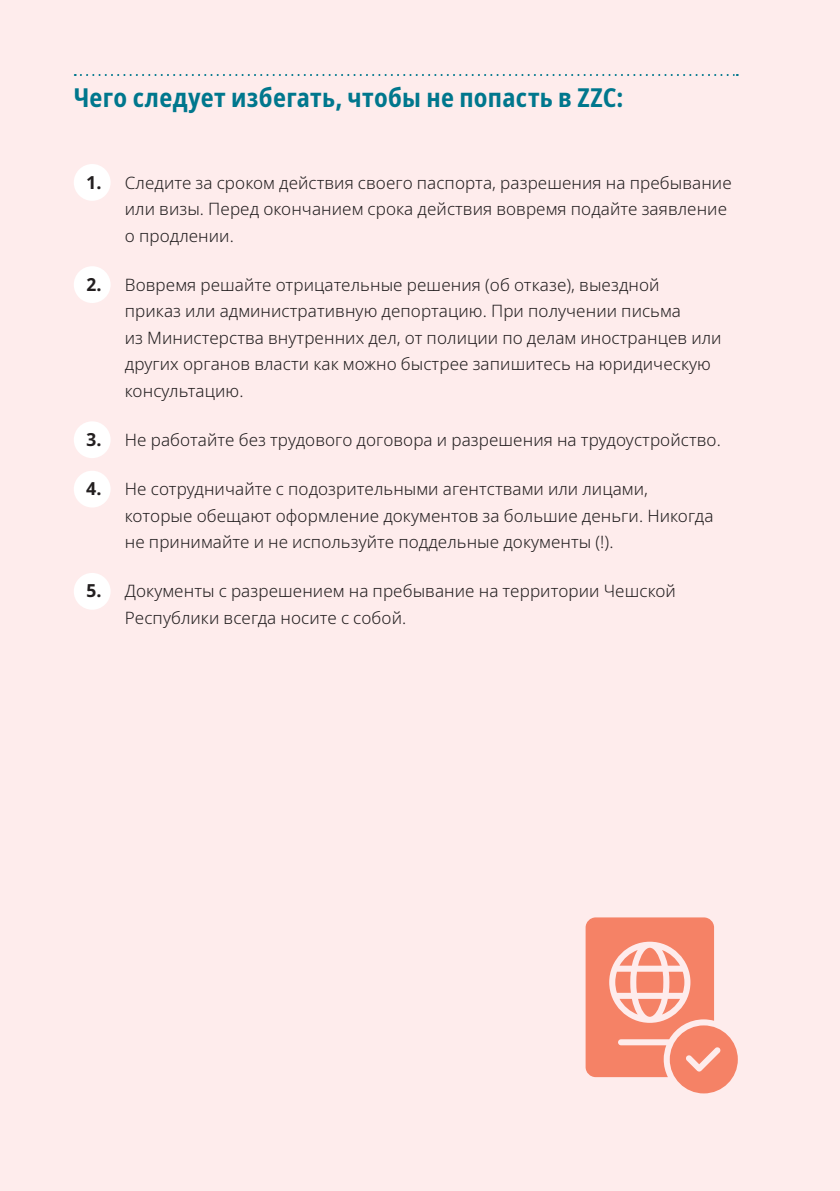
<style>
.page{position:relative;width:840px;height:1191px;background:#fff}
.page>*{position:absolute;margin:0;border:0;box-sizing:border-box;transform-origin:0 0}
.t1{font:700 condensed 26px "Noto Sans";letter-spacing:.01em;color:#00778d}
.t2{font:700 18px "Noto Sans";color:#231f20}
.t3{font:300 17px/26.6px "Noto Sans";letter-spacing:.005em;color:#231f20}
</style>
<div class="page">
<div style="left:0;top:0;width:839px;height:1191px;background:#feecec"></div>
<svg style="left:75px;top:74px;width:662px;height:2px"></svg>
<div style="left:74px;top:164px;width:36px;height:37px;background:#fff;border-radius:50%"></div>
<div style="left:74px;top:266px;width:36px;height:37px;background:#fff;border-radius:50%"></div>
<div style="left:74px;top:421px;width:36px;height:37px;background:#fff;border-radius:50%"></div>
<div style="left:74px;top:471px;width:36px;height:36px;background:#fff;border-radius:50%"></div>
<div style="left:74px;top:573px;width:36px;height:37px;background:#fff;border-radius:50%"></div>
<svg style="left:585px;top:917px;width:152px;height:176px"></svg>
<h1 class="t1" style="left:74px;top:79px;width:551px">Чего следует избегать, чтобы не попасть в ZZC:</h1>
<p class="t2" style="left:86px;top:169px;width:17px">1.</p>
<p class="t2" style="left:86px;top:271px;width:17px">2.</p>
<p class="t2" style="left:86px;top:426px;width:17px">3.</p>
<p class="t2" style="left:86px;top:476px;width:17px">4.</p>
<p class="t2" style="left:86px;top:578px;width:17px">5.</p>
<p class="t3" style="left:125px;top:169px;width:608px">Следите за сроком действия своего паспорта, разрешения на пребывание или визы. Перед окончанием срока действия вовремя подайте заявление о продлении.</p>
<p class="t3" style="left:125px;top:272px;width:598px">Вовремя решайте отрицательные решения (об отказе), выездной<br>приказ или административную депортацию. При получении письма<br>из Министерства внутренних дел, от полиции по делам иностранцев или других органов власти как можно быстрее запишитесь на юридическую консультацию.</p>
<p class="t3" style="left:125px;top:427px;width:597px">Не работайте без трудового договора и разрешения на трудоустройство.</p>
<p class="t3" style="left:125px;top:476px;width:589px">Не сотрудничайте с подозрительными агентствами или лицами, которые обещают оформление документов за большие деньги. Никогда не принимайте и не используйте поддельные документы (!).</p>
<p class="t3" style="left:125px;top:578px;width:552px">Документы с разрешением на пребывание на территории Чешской<br>Республики всегда носите с собой.</p>
</div>
